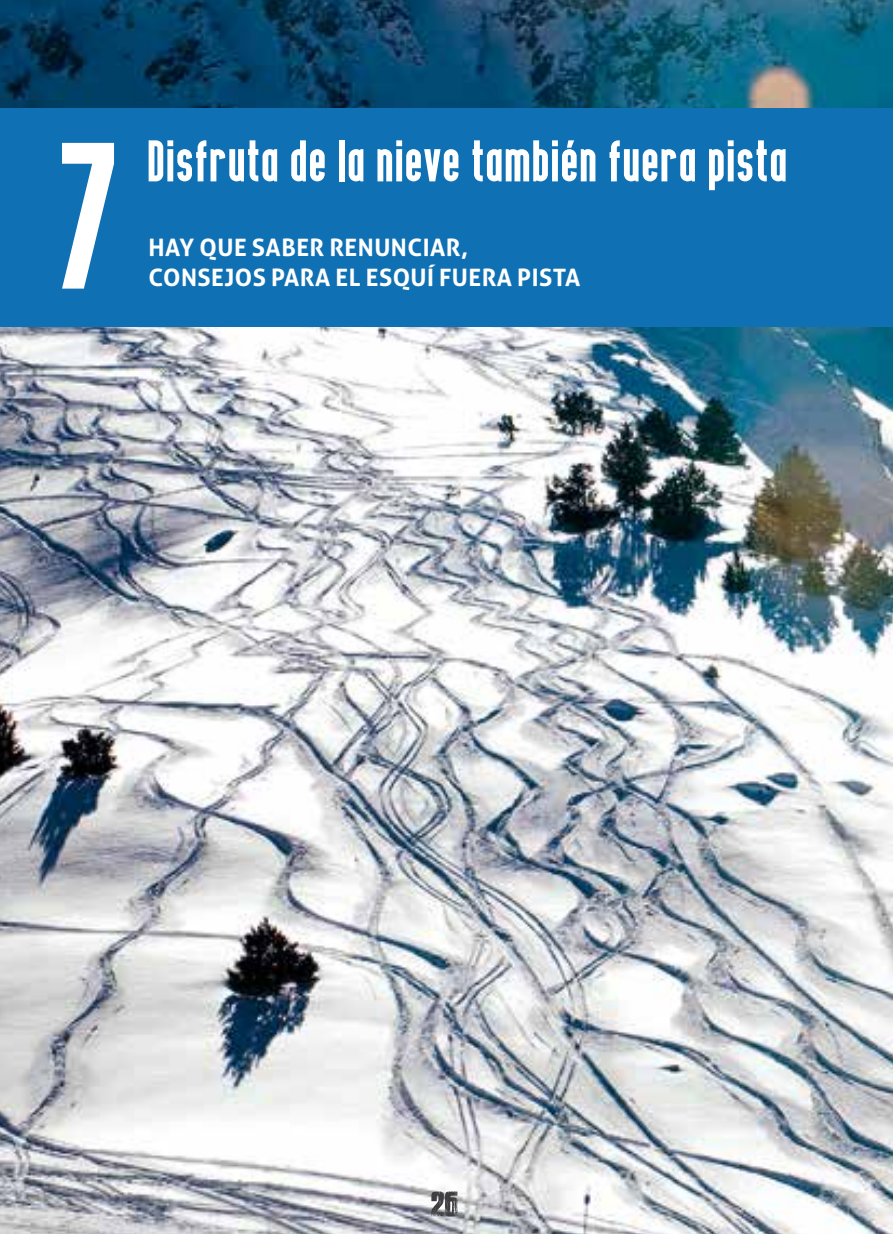
<style>
.page{position:relative;width:893px;height:1234px;background:#fff}
.page>*{position:absolute;margin:0;border:0;box-sizing:border-box;transform-origin:0 0}
.t1{font:213px "Bold Testament";color:#fff}
.t2{font:60px "Bold Testament";letter-spacing:.02em;color:#fff}
.t3{font:700 24px/30px "Aller";letter-spacing:.02em;color:#fff}
</style>
<div class="page">
<img style="left:0;top:0;width:893px;height:1233px">
<div style="left:0;top:108px;width:893px;height:218px;background:#0f70b4"></div>
<svg style="left:431px;top:1190px;width:26px;height:26px"></svg>
<h1 class="t1" style="left:62px;top:95px;width:64px">7</h1>
<h2 class="t2" style="left:149px;top:127px;width:641px">Disfruta de la nieve también fuera pista</h2>
<p class="t3" style="left:149px;top:232px;width:433px">HAY QUE SABER RENUNCIAR,<br>CONSEJOS PARA EL ESQUÍ FUERA PISTA</p>
</div>
